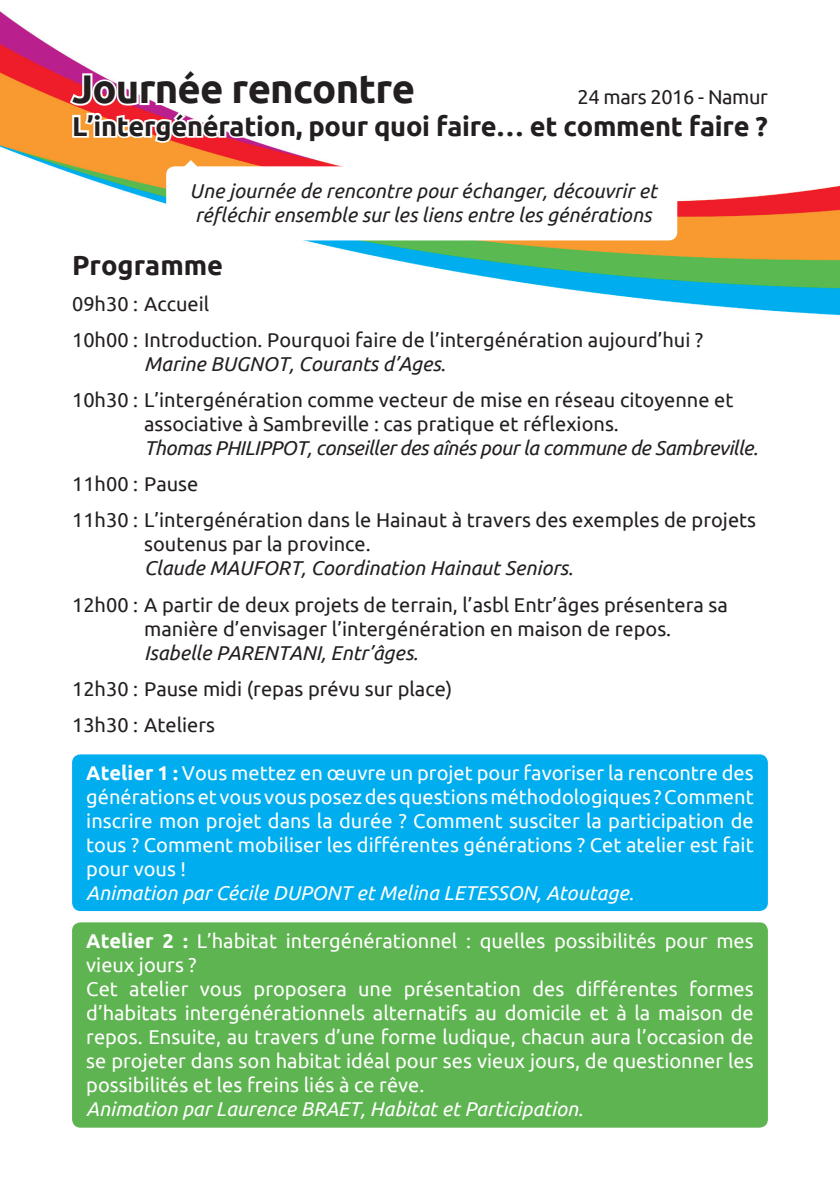
<style>
.page{position:relative;width:840px;height:1191px;background:#fff}
.page>*{position:absolute;margin:0;border:0;box-sizing:border-box;transform-origin:0 0}
.t1{font:700 40px "Ubuntu";letter-spacing:-.02em;color:#231f20}
.t2{font:700 27.2px "Ubuntu";letter-spacing:-.01em;color:#231f20}
.t3{font:20px/24px "Ubuntu";color:#fff;text-align:justify}
.t4{font:20px/36px "Ubuntu";color:#231f20}
.t5{font:italic 20px/24px "Ubuntu";color:#231f20}
.t6{font:italic 20px "Ubuntu";color:#fff}
.t7{font:italic 20px "Ubuntu";letter-spacing:-.02em;color:#231f20}
.t8{font:20px "Ubuntu";letter-spacing:-.02em;color:#231f20}
.s1{font-style:normal}
.s2{font-weight:700}
</style>
<div class="page">
<div style="left:72px;top:754px;width:695px;height:157px;background:#00aeef;border-radius:9px"></div>
<div style="left:72px;top:922px;width:695px;height:205px;background:#5eb450;border-radius:9px"></div>
<img style="left:0;top:11px;width:839px;height:305px">
<div style="left:166px;top:166px;width:511px;height:74px;background:#fff;border-radius:9px"></div>
<svg style="left:67px;top:65px;width:705px;height:81px"></svg>
<svg style="left:180px;top:160px;width:21px;height:7px"></svg>
<h1 class="t1" style="left:72px;top:65px;width:344px">Journée rencontre</h1>
<h2 class="t2" style="left:72px;top:110px;width:697px">L’intergénération, pour quoi faire… et comment faire ?</h2>
<p class="t8" style="left:577px;top:85px;width:192px">24 mars 2016 - Namur</p>
<p class="t5" style="left:189px;top:178px;width:468px">Une journée de rencontre pour échanger, découvrir et réfléchir ensemble sur les liens entre les générations</p>
<h2 class="t2" style="left:72px;top:249px;width:152px">Programme</h2>
<p class="t4" style="left:72px;top:286px;width:632px">09h30 : Accueil<br>10h00 : Introduction. Pourquoi faire de l’intergénération aujourd’hui ?</p>
<p class="t5" style="left:144px;top:352px;width:303px">Marine BUGNOT, Courants d’Ages<span class="s1">.</span></p>
<p class="t4" style="left:72px;top:382px;width:662px">10h30 : L’intergénération comme vecteur de mise en réseau citoyenne et</p>
<p class="t4" style="left:144px;top:406px;width:476px">associative à Sambreville : cas pratique et réflexions.</p>
<p class="t7" style="left:144px;top:437px;width:615px">Thomas PHILIPPOT, conseiller des aînés pour la commune de Sambreville.</p>
<p class="t4" style="left:72px;top:466px;width:685px">11h00 : Pause<br>11h30 : L’intergénération dans le Hainaut à travers des exemples de projets</p>
<p class="t4" style="left:144px;top:526px;width:228px">soutenus par la province.</p>
<p class="t5" style="left:144px;top:556px;width:430px">Claude MAUFORT, Coordination Hainaut Seniors.</p>
<p class="t4" style="left:72px;top:586px;width:657px">12h00 : A partir de deux projets de terrain, l’asbl Entr’âges présentera sa</p>
<p class="t4" style="left:144px;top:610px;width:528px">manière d’envisager l’intergénération en maison de repos.</p>
<p class="t5" style="left:144px;top:640px;width:275px">Isabelle PARENTANI, Entr’âges.</p>
<p class="t4" style="left:72px;top:670px;width:381px">12h30 : Pause midi (repas prévu sur place)<br>13h30 : Ateliers</p>
<p class="t3" style="left:86px;top:760px;width:668px"><span class="s2">Atelier 1 :</span> Vous mettez en œuvre un projet pour favoriser la rencontre des générations et vous vous posez des questions méthodologiques ? Comment inscrire mon projet dans la durée ? Comment susciter la participation de tous ? Comment mobiliser les différentes générations ? Cet atelier est fait pour vous !</p>
<p class="t6" style="left:86px;top:881px;width:548px">Animation par Cécile DUPONT et Melina LETESSON, Atoutage.</p>
<p class="t3" style="left:86px;top:928px;width:668px;text-align:left"><span class="s2">Atelier 2 :</span> L’habitat intergénérationnel : quelles possibilités pour mes vieux jours ?<br>Cet atelier vous proposera une présentation des différentes formes d’habitats intergénérationnels alternatifs au domicile et à la maison de repos. Ensuite, au travers d’une forme ludique, chacun aura l’occasion de se projeter dans son habitat idéal pour ses vieux jours, de questionner les possibilités et les freins liés à ce rêve.</p>
<p class="t6" style="left:86px;top:1097px;width:498px">Animation par Laurence BRAET, Habitat et Participation.</p>
</div>
